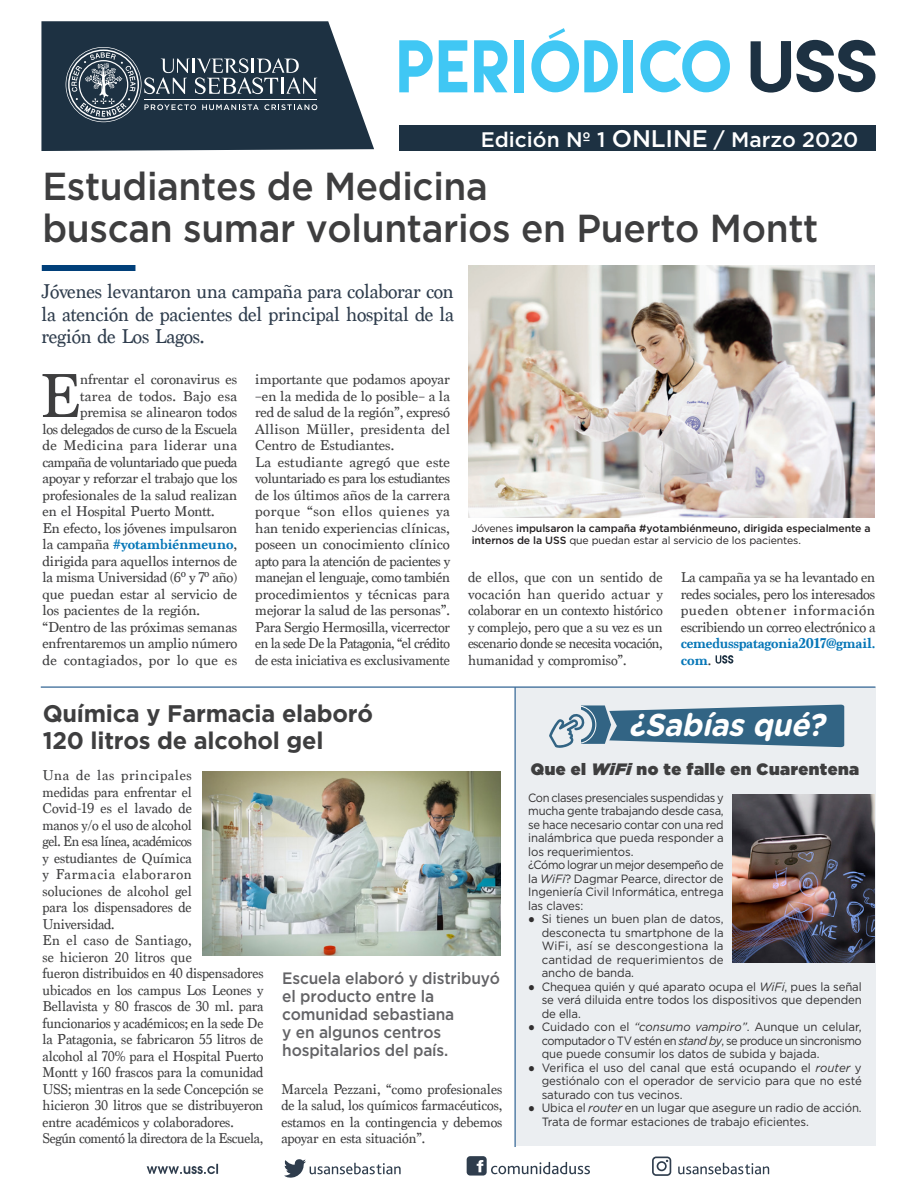
<style>
.page{position:relative;width:918px;height:1188px;background:#fff}
.page>*{position:absolute;margin:0;border:0;box-sizing:border-box;transform-origin:0 0}
.TXT_CENTRAL{font:64.8px "Marion";color:#3e3e3f}
.TIT_NEW{font:500 39px/42px "Gotham";letter-spacing:-.01em;color:#3e3e3f;scale:.95 1}
.EPIGRAFE_OK{font:italic 700 31.65px "Gotham Rounded";color:#fff;scale:.96 1}
.TITULO_3{font:700 24px/27px "Gotham";letter-spacing:-.01em;color:#3e3e3f}
.BAJADA_OK{font:21px/22.5px "Marion";letter-spacing:-.01em;color:#2f3d4d;text-align:justify;scale:.95 1}
.t1{font:500 21px "Gotham";color:#fff}
.destake_2{font:500 16.5px/18px "Gotham";letter-spacing:-.01em;color:#636366;scale:.94 1}
.TITULO_sabias_ke{font:900 16.5px "Gotham";letter-spacing:.03em;color:#3e3e3f}
.TXT_CENTRAL-2{font:15px/16.5px "Marion";letter-spacing:-.01em;color:#3e3e3f;text-align:justify}
.TXT_CENTRAL-3{font:15px/16.5px "Marion";letter-spacing:-.01em;color:#3e3e3f;scale:.96 1}
.TXT_CENTRAL-4{font:15px/16.5px "Marion";letter-spacing:-.01em;color:#3e3e3f;text-align:justify;scale:.95 1}
.TXT_CENTRAL-5{font:15px "Marion";letter-spacing:.02em;color:#3e3e3f}
.TXT_CENTRAL-6{font:15px "Marion";letter-spacing:-.01em;color:#3e3e3f;scale:.94 1}
.TXT_CENTRAL-7{font:15px "Marion";letter-spacing:-.03em;color:#3e3e3f}
.TXT_sabias_ke{font:12px/13.5px "Gotham";letter-spacing:-.01em;color:#312f30;text-align:justify;scale:.95 1}
.TXT_sabias_ke-2{font:12px/13.5px "Gotham";letter-spacing:-.01em;color:#312f30;text-align:justify;scale:.96 1}
.TXT_sabias_ke-3{font:12px/13.5px "Gotham";letter-spacing:-.01em;color:#312f30;text-align:justify;scale:.93 1}
.LEC_DE_FOTO{font:500 10.5px/12px "Gotham";letter-spacing:-.01em;color:#231f20}
.s1{font-size:24px}
.s2{font-weight:700;color:#0777b8}
.s3{font-weight:400}
.s4{font-style:italic}
.s5{font-family:"Arial"}
</style>
<div class="page">
<svg style="left:751px;top:40px;width:124px;height:53px"></svg>
<svg style="left:399px;top:40px;width:34px;height:52px"></svg>
<svg style="left:439px;top:40px;width:28px;height:52px"></svg>
<svg style="left:474px;top:40px;width:33px;height:52px"></svg>
<div style="left:514px;top:40px;width:10px;height:52px;background:#40c7f4"></div>
<div style="left:623px;top:40px;width:10px;height:52px;background:#40c7f4"></div>
<svg style="left:640px;top:40px;width:90px;height:52px"></svg>
<svg style="left:531px;top:28px;width:87px;height:64px"></svg>
<svg style="left:41px;top:21px;width:333px;height:130px;background:#3e4f5e"></svg>
<div style="left:399px;top:125px;width:476px;height:26px;background:#1d3142"></div>
<svg style="left:716px;top:655px;width:17px;height:9px"></svg>
<div style="left:42px;top:265px;width:93px;height:6px;background:#01407a"></div>
<img style="left:468px;top:265px;width:407px;height:253px">
<div style="left:516px;top:687px;width:359px;height:458px;background:#ebeef1"></div>
<hr style="left:41px;top:687px;width:834px;height:1px;background:#01407a">
<svg style="left:549px;top:705px;width:295px;height:43px"></svg>
<hr style="left:515px;top:687px;width:1px;height:460px;background:#01407a">
<img style="left:203px;top:771px;width:297px;height:185px">
<img style="left:732px;top:794px;width:143px;height:168px">
<svg style="left:284px;top:1159px;width:117px;height:19px"></svg>
<svg style="left:467px;top:1156px;width:123px;height:20px"></svg>
<svg style="left:147px;top:1164px;width:71px;height:10px"></svg>
<svg style="left:678px;top:1163px;width:91px;height:11px"></svg>
<svg style="left:652px;top:1157px;width:19px;height:19px"></svg>
<p class="t1" style="left:481px;top:127px;width:379px">Edición Nº 1 <span class="s1">ONLINE</span> / Marzo 2020</p>
<p class="TIT_NEW" style="left:43px;top:164px;width:818px">Estudiantes de Medicina<br>buscan sumar voluntarios en Puerto Montt</p>
<p class="BAJADA_OK" style="left:41px;top:281px;width:436px">Jóvenes levantaron una campaña para colaborar con la atención de pacientes del principal hospital de la región de Los Lagos.</p>
<p class="TXT_CENTRAL" style="left:39px;top:357px;width:43px">E</p>
<p class="TXT_CENTRAL-2" style="left:80px;top:371px;width:159px">nfrentar el coronavirus es</p>
<p class="TXT_CENTRAL-5" style="left:80px;top:387px;width:159px">tarea de todos. Bajo esa</p>
<p class="TXT_CENTRAL-2" style="left:80px;top:404px;width:159px">premisa se alinearon todos</p>
<p class="TXT_CENTRAL-2" style="left:43px;top:421px;width:196px">los delegados de curso de la Escuela</p>
<p class="TXT_CENTRAL-5" style="left:43px;top:436px;width:196px">de Medicina para liderar una</p>
<p class="TXT_CENTRAL-7" style="left:43px;top:453px;width:196px">campaña de voluntariado que pueda</p>
<p class="TXT_CENTRAL-2" style="left:43px;top:470px;width:196px">apoyar y reforzar el trabajo que los</p>
<p class="TXT_CENTRAL-2" style="left:43px;top:487px;width:196px">profesionales de la salud realizan</p>
<p class="TXT_CENTRAL-2" style="left:43px;top:503px;width:174px">en el Hospital Puerto Montt.</p>
<p class="TXT_CENTRAL-2" style="left:43px;top:520px;width:196px">En efecto, los jóvenes impulsaron la campaña <span class="s2">#yotambiénmeuno</span>, dirigida para aquellos internos de la misma Universidad (6º y 7º año) que puedan estar al servicio de los pacientes de la región.</p>
<p class="TXT_CENTRAL-2" style="left:43px;top:619px;width:196px">“Dentro de las próximas semanas enfrentaremos un amplio número de contagiados, por lo que es</p>
<p class="TXT_CENTRAL-2" style="left:255px;top:371px;width:196px">importante que podamos apoyar –en la medida de lo posible– a la red de salud de la región”, expresó Allison Müller, presidenta del Centro de Estudiantes.</p>
<p class="TXT_CENTRAL-2" style="left:255px;top:454px;width:196px">La estudiante agregó que este voluntariado es para los estudiantes de los últimos años de la carrera porque “son ellos quienes ya han tenido experiencias clínicas, poseen un conocimiento clínico apto para la atención de pacientes y manejan el lenguaje, como también procedimientos y técnicas para mejorar la salud de las personas”.</p>
<p class="TXT_CENTRAL-4" style="left:255px;top:619px;width:207px">Para Sergio Hermosilla, vicerrector en la sede De la Patagonia, “el crédito de esta iniciativa es exclusivamente</p>
<p class="LEC_DE_FOTO" style="left:472px;top:522px;width:401px"><span class="s3">Jóvenes</span> impulsaron la campaña #yotambiénmeuno, dirigida especialmente a internos de la USS <span class="s3">que puedan estar al servicio de los pacientes.</span></p>
<p class="TXT_CENTRAL-2" style="left:468px;top:569px;width:196px">de ellos, que con un sentido de vocación han querido actuar y colaborar en un contexto histórico y complejo, pero que a su vez es un escenario donde se necesita vocación, humanidad y compromiso”.</p>
<p class="TXT_CENTRAL-2" style="left:681px;top:569px;width:196px">La campaña ya se ha levantado en redes sociales, pero los interesados pueden obtener información escribiendo un correo electrónico a <span class="s2">cemedusspatagonia2017@gmail. com</span>.</p>
<p class="TITULO_3" style="left:43px;top:700px;width:332px">Química y Farmacia elaboró<br>120 litros de alcohol gel</p>
<p class="TXT_CENTRAL-2" style="left:43px;top:767px;width:151px">Una de las principales medidas para enfrentar el Covid-19 es el lavado de manos y/o el uso de alcohol gel. En esa línea, académicos y estudiantes de Química y Farmacia elaboraron soluciones de alcohol gel para los dispensadores de Universidad.</p>
<p class="TXT_CENTRAL-3" style="left:43px;top:932px;width:232px">En el caso de Santiago,<br>se hicieron 20 litros que<br>fueron distribuidos en 40 dispensadores ubicados en los campus Los Leones y Bellavista y 80 frascos de 30 ml. para funcionarios y académicos; en la sede De la Patagonia, se fabricaron 55 litros de alcohol al 70% para el Hospital Puerto Montt y 160 frascos para la comunidad USS; mientras en la sede Concepción se hicieron 30 litros que se distribuyeron entre académicos y colaboradores.</p>
<p class="TXT_CENTRAL-6" style="left:43px;top:1129px;width:236px">Según comentó la directora de la Escuela,</p>
<p class="destake_2" style="left:282px;top:968px;width:233px">Escuela elaboró y distribuyó el producto entre la comunidad sebastiana<br>y en algunos centros hospitalarios del país.</p>
<p class="TXT_CENTRAL-4" style="left:281px;top:1081px;width:234px">Marcela Pezzani, “como profesionales de la salud, los químicos farmacéuticos, estamos en la contingencia y debemos apoyar en esta situación”.</p>
<p class="EPIGRAFE_OK" style="left:629px;top:702px;width:215px">¿Sabíasqué?</p>
<p class="TITULO_sabias_ke" style="left:531px;top:760px;width:330px">Que el <span class="s4">WiFi</span> no te falle en Cuarentena</p>
<p class="TXT_sabias_ke-3" style="left:528px;top:791px;width:212px">Con clases presenciales suspendidas y mucha gente trabajando desde casa, se hace necesario contar con una red inalámbrica que pueda responder a los requerimientos.</p>
<p class="TXT_sabias_ke-3" style="left:528px;top:858px;width:212px">¿Cómo lograr un mejor desempeño de la <span class="s4">WiFi</span>? Dagmar Pearce, director de Ingeniería Civil Informática, entrega las claves:</p>
<p class="TXT_sabias_ke" style="left:542px;top:912px;width:193px;text-indent:-14px"><span class="s5">●</span> Si tienes un buen plan de datos, desconecta tu smartphone de la WiFi, así se descongestiona la cantidad de requerimientos de ancho de banda.</p>
<p class="TXT_sabias_ke" style="left:542px;top:980px;width:338px;text-indent:-13px"><span class="s5">●</span> Chequea quién y qué aparato ocupa el <span class="s4">WiFi</span>, pues la señal se verá diluida entre todos los dispositivos que dependen de ella.</p>
<p class="TXT_sabias_ke-2" style="left:542px;top:1020px;width:335px;text-indent:-14px"><span class="s5">●</span> Cuidado con el <span class="s4">“consumo vampiro”</span>. Aunque un celular, computador o TV estén en <span class="s4">stand by</span>, se produce un sincronismo que puede consumir los datos de subida y bajada.</p>
<p class="TXT_sabias_ke-2" style="left:542px;top:1061px;width:335px;text-indent:-14px"><span class="s5">●</span> Verifica el uso del canal que está ocupando el <span class="s4">router</span> y gestiónalo con el operador de servicio para que no esté saturado con tus vecinos.</p>
<p class="TXT_sabias_ke" style="left:542px;top:1101px;width:338px;text-indent:-14px"><span class="s5">●</span> Ubica el <span class="s4">router</span> en un lugar que asegure un radio de acción.<br>Trata de formar estaciones de trabajo eficientes.</p>
</div>
